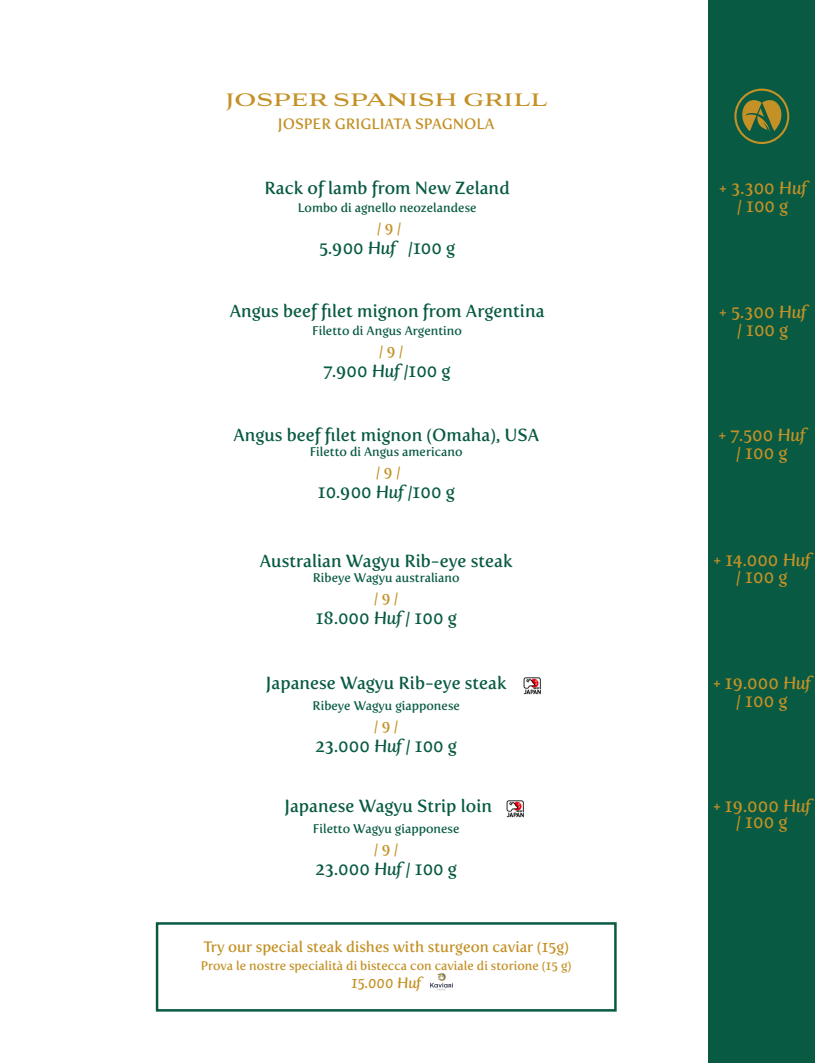
<style>
.page{position:relative;width:815px;height:1063px;background:#fff}
.page>*{position:absolute;margin:0;border:0;box-sizing:border-box;transform-origin:0 0}
.t1{font:700 22.5px "Aviano";color:#c39126}
.t2{font:17.5px "Fertigo Pro";color:#085a43}
.t3{font:17.5px "Fertigo Pro";color:#c39126}
.t4{font:15px "Fertigo Pro";color:#c39126}
.t5{font:15px "Fertigo Pro Script";color:#c39126}
.t6{font:12.5px "Fertigo Pro";color:#085a43}
.t7{font:12.5px "Fertigo Pro";color:#c39126}
.s1{font-family:"Fertigo Pro Script"}
</style>
<div class="page">
<hr style="left:0;top:0;width:1px;height:1063px;background:#085a43">
<div style="left:709px;top:0;width:106px;height:1063px;background:#085a43"></div>
<svg style="left:734px;top:89px;width:55px;height:55px"></svg>
<img style="left:523px;top:677px;width:18px;height:18px">
<img style="left:506px;top:800px;width:18px;height:18px">
<img style="left:430px;top:973px;width:23px;height:17px">
<div style="left:156px;top:922px;width:461px;height:90px;border:2px solid #085a43"></div>
<p class="t1" style="left:226px;top:89px;width:324px">JOSPER SPANISH GRILL</p>
<p class="t4" style="left:278px;top:115px;width:218px">JOSPER GRIGLIATA SPAGNOLA</p>
<p class="t2" style="left:264px;top:178px;width:247px">Rack of lamb from New Zeland</p>
<p class="t6" style="left:298px;top:200px;width:180px">Lombo di agnello neozelandese</p>
<p class="t4" style="left:377px;top:219px;width:26px">/ 9 /</p>
<p class="t2" style="left:319px;top:237px;width:138px">5.900 <span class="s1">Huf</span> /100 g</p>
<p class="t2" style="left:230px;top:301px;width:316px">Angus beef filet mignon from Argentina</p>
<p class="t6" style="left:312px;top:323px;width:151px">Filetto di Angus Argentino</p>
<p class="t4" style="left:379px;top:342px;width:26px">/ 9 /</p>
<p class="t2" style="left:324px;top:360px;width:129px">7.900 <span class="s1">Huf</span> /100 g</p>
<p class="t2" style="left:233px;top:425px;width:307px">Angus beef filet mignon (Omaha), USA</p>
<p class="t6" style="left:310px;top:445px;width:155px">Filetto di Angus americano</p>
<p class="t4" style="left:376px;top:463px;width:26px">/ 9 /</p>
<p class="t2" style="left:318px;top:482px;width:138px">10.900 <span class="s1">Huf</span> /100 g</p>
<p class="t2" style="left:260px;top:550px;width:254px">Australian Wagyu Rib-eye steak</p>
<p class="t6" style="left:313px;top:570px;width:149px">Ribeye Wagyu australiano</p>
<p class="t4" style="left:374px;top:589px;width:26px">/ 9 /</p>
<p class="t2" style="left:316px;top:607px;width:143px">18.000 <span class="s1">Huf</span> / 100 g</p>
<p class="t2" style="left:266px;top:673px;width:242px">Japanese Wagyu Rib-eye steak</p>
<p class="t6" style="left:313px;top:698px;width:149px">Ribeye Wagyu giapponese</p>
<p class="t4" style="left:374px;top:717px;width:26px">/ 9 /</p>
<p class="t2" style="left:315px;top:736px;width:143px">23.000 <span class="s1">Huf</span> / 100 g</p>
<p class="t2" style="left:284px;top:796px;width:209px">Japanese Wagyu Strip loin</p>
<p class="t6" style="left:313px;top:822px;width:148px">Filetto Wagyu giapponese</p>
<p class="t4" style="left:374px;top:840px;width:26px">/ 9 /</p>
<p class="t2" style="left:315px;top:859px;width:143px">23.000 <span class="s1">Huf</span> / 100 g</p>
<p class="t4" style="left:203px;top:938px;width:367px">Try our special steak dishes with sturgeon caviar (15g)</p>
<p class="t7" style="left:201px;top:958px;width:372px">Prova le nostre specialità di bistecca con caviale di storione (15 g)</p>
<p class="t5" style="left:352px;top:974px;width:71px">15.000 Huf</p>
<p class="t3" style="left:719px;top:178px;width:90px">+ 3.300 <span class="s1">Huf</span></p>
<p class="t3" style="left:737px;top:196px;width:53px">/ 100 g</p>
<p class="t3" style="left:719px;top:302px;width:89px">+ 5.300 <span class="s1">Huf</span></p>
<p class="t3" style="left:737px;top:320px;width:53px">/ 100 g</p>
<p class="t3" style="left:719px;top:425px;width:89px">+ 7.500 <span class="s1">Huf</span></p>
<p class="t3" style="left:736px;top:443px;width:53px">/ 100 g</p>
<p class="t3" style="left:713px;top:550px;width:99px">+ 14.000 <span class="s1">Huf</span></p>
<p class="t3" style="left:736px;top:567px;width:53px">/ 100 g</p>
<p class="t3" style="left:713px;top:673px;width:100px">+ 19.000 <span class="s1">Huf</span></p>
<p class="t3" style="left:736px;top:691px;width:53px">/ 100 g</p>
<p class="t3" style="left:713px;top:796px;width:100px">+ 19.000 <span class="s1">Huf</span></p>
<p class="t3" style="left:736px;top:812px;width:53px">/ 100 g</p>
</div>
